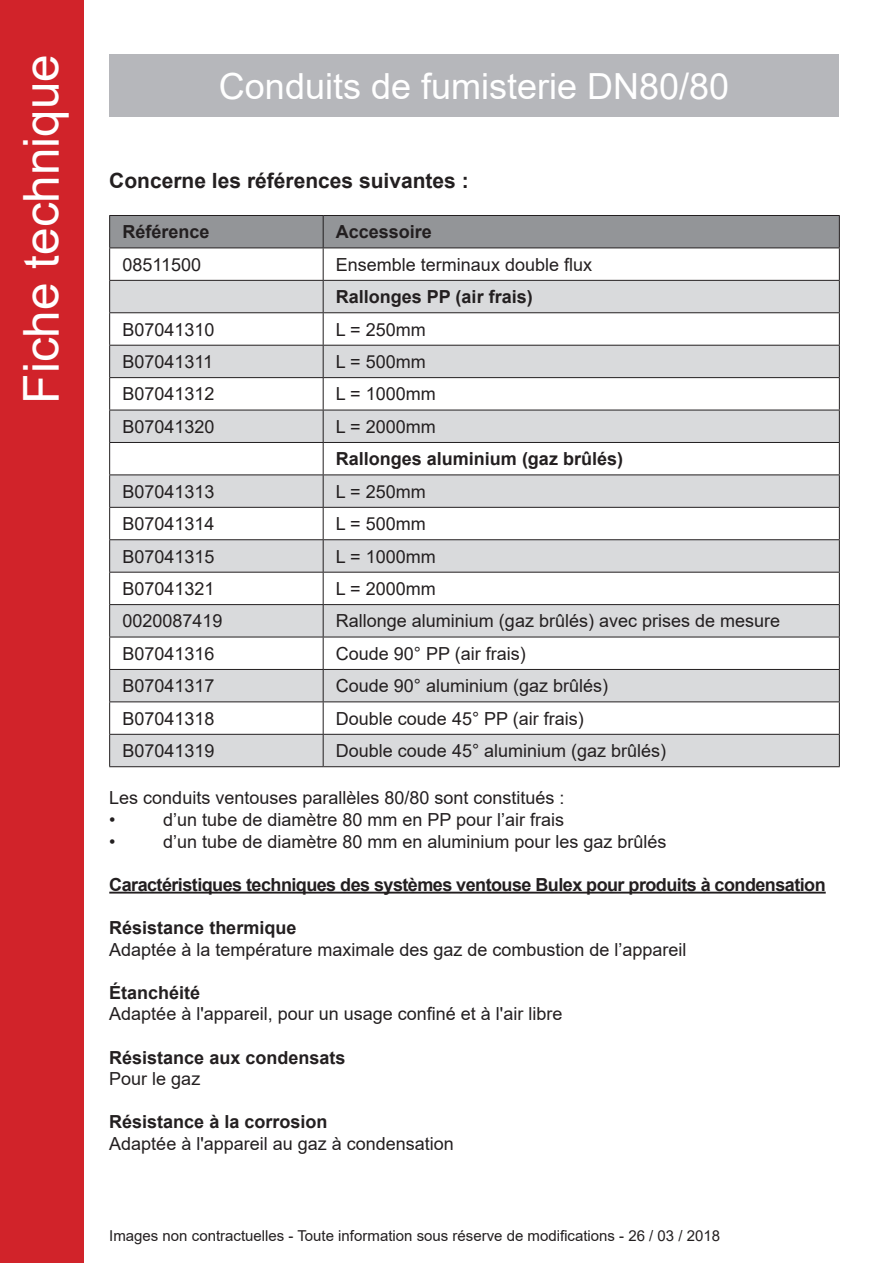
<style>
.page{position:relative;width:893px;height:1263px;background:#fff}
.page>*{position:absolute;margin:0;border:0;box-sizing:border-box;transform-origin:0 0}
.t1{font:49.5px "Arial";color:#fff}
.t2{font:36px "Arial";color:#fff}
.t3{font:700 21px "Arial";color:#231f20}
.t4{font:18px "Arial";color:#231f20}
.t5{font:700 18px "Arial";color:#231f20}
.t6{font:700 18px "Arial";letter-spacing:-.03em;color:#231f20}
.t7{font:15px "Arial";color:#231f20}
</style>
<div class="page">
<div style="left:109px;top:54px;width:730px;height:63px;background:#b6b7bb"></div>
<div style="left:0;top:0;width:84px;height:1263px;background:#d1232a"></div>
<hr style="left:109px;top:892px;width:717px;height:1px;background:#231f20">
<div style="left:110px;top:216px;width:729px;height:32px;background:#939598"></div>
<svg style="left:110px;top:281px;width:729px;height:485px;fill:#d9dadc"></svg>
<hr style="left:109px;top:215px;width:214px;height:1px;background:#231f20">
<hr style="left:109px;top:216px;width:1px;height:32px;background:#231f20">
<hr style="left:323px;top:215px;width:517px;height:1px;background:#231f20">
<hr style="left:323px;top:216px;width:1px;height:32px;background:#231f20">
<hr style="left:839px;top:216px;width:1px;height:32px;background:#231f20">
<hr style="left:109px;top:248px;width:214px;height:1px;background:#231f20">
<hr style="left:109px;top:248px;width:1px;height:32px;background:#231f20">
<hr style="left:323px;top:248px;width:517px;height:1px;background:#231f20">
<hr style="left:323px;top:248px;width:1px;height:32px;background:#231f20">
<hr style="left:839px;top:248px;width:1px;height:32px;background:#231f20">
<hr style="left:109px;top:280px;width:214px;height:1px;background:#231f20">
<hr style="left:109px;top:281px;width:1px;height:31px;background:#231f20">
<hr style="left:323px;top:280px;width:517px;height:1px;background:#231f20">
<hr style="left:323px;top:281px;width:1px;height:31px;background:#231f20">
<hr style="left:839px;top:281px;width:1px;height:31px;background:#231f20">
<hr style="left:109px;top:312px;width:214px;height:1px;background:#231f20">
<hr style="left:109px;top:313px;width:1px;height:32px;background:#231f20">
<hr style="left:323px;top:312px;width:517px;height:1px;background:#231f20">
<hr style="left:323px;top:313px;width:1px;height:32px;background:#231f20">
<hr style="left:839px;top:313px;width:1px;height:32px;background:#231f20">
<hr style="left:109px;top:345px;width:214px;height:1px;background:#231f20">
<hr style="left:109px;top:346px;width:1px;height:31px;background:#231f20">
<hr style="left:323px;top:345px;width:517px;height:1px;background:#231f20">
<hr style="left:323px;top:346px;width:1px;height:31px;background:#231f20">
<hr style="left:839px;top:346px;width:1px;height:31px;background:#231f20">
<hr style="left:109px;top:377px;width:214px;height:1px;background:#231f20">
<hr style="left:109px;top:378px;width:1px;height:32px;background:#231f20">
<hr style="left:323px;top:377px;width:517px;height:1px;background:#231f20">
<hr style="left:323px;top:378px;width:1px;height:32px;background:#231f20">
<hr style="left:839px;top:378px;width:1px;height:32px;background:#231f20">
<hr style="left:109px;top:410px;width:214px;height:1px;background:#231f20">
<hr style="left:109px;top:410px;width:1px;height:32px;background:#231f20">
<hr style="left:323px;top:410px;width:517px;height:1px;background:#231f20">
<hr style="left:323px;top:410px;width:1px;height:32px;background:#231f20">
<hr style="left:839px;top:410px;width:1px;height:32px;background:#231f20">
<hr style="left:109px;top:442px;width:214px;height:1px;background:#231f20">
<hr style="left:109px;top:443px;width:1px;height:31px;background:#231f20">
<hr style="left:323px;top:442px;width:517px;height:1px;background:#231f20">
<hr style="left:323px;top:443px;width:1px;height:31px;background:#231f20">
<hr style="left:839px;top:443px;width:1px;height:31px;background:#231f20">
<hr style="left:109px;top:474px;width:214px;height:1px;background:#231f20">
<hr style="left:109px;top:475px;width:1px;height:32px;background:#231f20">
<hr style="left:323px;top:474px;width:517px;height:1px;background:#231f20">
<hr style="left:323px;top:475px;width:1px;height:32px;background:#231f20">
<hr style="left:839px;top:475px;width:1px;height:32px;background:#231f20">
<hr style="left:109px;top:507px;width:214px;height:1px;background:#231f20">
<hr style="left:109px;top:508px;width:1px;height:31px;background:#231f20">
<hr style="left:323px;top:507px;width:517px;height:1px;background:#231f20">
<hr style="left:323px;top:508px;width:1px;height:31px;background:#231f20">
<hr style="left:839px;top:508px;width:1px;height:31px;background:#231f20">
<hr style="left:109px;top:539px;width:214px;height:1px;background:#231f20">
<hr style="left:109px;top:540px;width:1px;height:32px;background:#231f20">
<hr style="left:323px;top:539px;width:517px;height:1px;background:#231f20">
<hr style="left:323px;top:540px;width:1px;height:32px;background:#231f20">
<hr style="left:839px;top:540px;width:1px;height:32px;background:#231f20">
<hr style="left:109px;top:572px;width:214px;height:1px;background:#231f20">
<hr style="left:109px;top:572px;width:1px;height:32px;background:#231f20">
<hr style="left:323px;top:572px;width:517px;height:1px;background:#231f20">
<hr style="left:323px;top:572px;width:1px;height:32px;background:#231f20">
<hr style="left:839px;top:572px;width:1px;height:32px;background:#231f20">
<hr style="left:109px;top:604px;width:214px;height:1px;background:#231f20">
<hr style="left:109px;top:605px;width:1px;height:32px;background:#231f20">
<hr style="left:323px;top:604px;width:517px;height:1px;background:#231f20">
<hr style="left:323px;top:605px;width:1px;height:32px;background:#231f20">
<hr style="left:839px;top:605px;width:1px;height:32px;background:#231f20">
<hr style="left:109px;top:637px;width:214px;height:1px;background:#231f20">
<hr style="left:109px;top:637px;width:1px;height:32px;background:#231f20">
<hr style="left:323px;top:637px;width:517px;height:1px;background:#231f20">
<hr style="left:323px;top:637px;width:1px;height:32px;background:#231f20">
<hr style="left:839px;top:637px;width:1px;height:32px;background:#231f20">
<hr style="left:109px;top:669px;width:214px;height:1px;background:#231f20">
<hr style="left:109px;top:670px;width:1px;height:31px;background:#231f20">
<hr style="left:323px;top:669px;width:517px;height:1px;background:#231f20">
<hr style="left:323px;top:670px;width:1px;height:31px;background:#231f20">
<hr style="left:839px;top:670px;width:1px;height:31px;background:#231f20">
<hr style="left:109px;top:701px;width:214px;height:1px;background:#231f20">
<hr style="left:109px;top:702px;width:1px;height:32px;background:#231f20">
<hr style="left:323px;top:701px;width:517px;height:1px;background:#231f20">
<hr style="left:323px;top:702px;width:1px;height:32px;background:#231f20">
<hr style="left:839px;top:702px;width:1px;height:32px;background:#231f20">
<hr style="left:109px;top:734px;width:214px;height:1px;background:#231f20">
<hr style="left:109px;top:735px;width:1px;height:31px;background:#231f20">
<hr style="left:323px;top:734px;width:517px;height:1px;background:#231f20">
<hr style="left:323px;top:735px;width:1px;height:31px;background:#231f20">
<hr style="left:839px;top:735px;width:1px;height:31px;background:#231f20">
<hr style="left:109px;top:766px;width:214px;height:1px;background:#231f20">
<hr style="left:323px;top:766px;width:517px;height:1px;background:#231f20">
<h1 class="t1" style="left:7px;top:403px;width:351px;rotate:-90deg">Fiche technique</h1>
<p class="t2" style="left:219px;top:61px;width:512px">Conduits de fumisterie DN80/80</p>
<p class="t3" style="left:109px;top:165px;width:361px">Concerne les références suivantes :</p>
<p class="t5" style="left:122px;top:219px;width:89px">Référence</p>
<p class="t5" style="left:336px;top:219px;width:98px">Accessoire</p>
<p class="t4" style="left:122px;top:252px;width:80px">08511500</p>
<p class="t4" style="left:336px;top:252px;width:258px">Ensemble terminaux double flux</p>
<p class="t5" style="left:336px;top:284px;width:198px">Rallonges PP (air frais)</p>
<p class="t4" style="left:122px;top:317px;width:94px">B07041310</p>
<p class="t4" style="left:336px;top:317px;width:91px">L = 250mm</p>
<p class="t4" style="left:122px;top:349px;width:92px">B07041311</p>
<p class="t4" style="left:336px;top:349px;width:91px">L = 500mm</p>
<p class="t4" style="left:122px;top:382px;width:94px">B07041312</p>
<p class="t4" style="left:336px;top:382px;width:101px">L = 1000mm</p>
<p class="t4" style="left:122px;top:414px;width:94px">B07041320</p>
<p class="t4" style="left:336px;top:414px;width:101px">L = 2000mm</p>
<p class="t5" style="left:336px;top:446px;width:289px">Rallonges aluminium (gaz brûlés)</p>
<p class="t4" style="left:122px;top:479px;width:94px">B07041313</p>
<p class="t4" style="left:336px;top:479px;width:91px">L = 250mm</p>
<p class="t4" style="left:122px;top:511px;width:94px">B07041314</p>
<p class="t4" style="left:336px;top:511px;width:91px">L = 500mm</p>
<p class="t4" style="left:122px;top:544px;width:94px">B07041315</p>
<p class="t4" style="left:336px;top:544px;width:101px">L = 1000mm</p>
<p class="t4" style="left:122px;top:576px;width:94px">B07041321</p>
<p class="t4" style="left:336px;top:576px;width:101px">L = 2000mm</p>
<p class="t4" style="left:122px;top:609px;width:102px">0020087419</p>
<p class="t4" style="left:336px;top:609px;width:446px">Rallonge aluminium (gaz brûlés) avec prises de mesure</p>
<p class="t4" style="left:122px;top:641px;width:94px">B07041316</p>
<p class="t4" style="left:336px;top:641px;width:191px">Coude 90° PP (air frais)</p>
<p class="t4" style="left:122px;top:673px;width:94px">B07041317</p>
<p class="t4" style="left:336px;top:673px;width:274px">Coude 90° aluminium (gaz brûlés)</p>
<p class="t4" style="left:122px;top:706px;width:94px">B07041318</p>
<p class="t4" style="left:336px;top:706px;width:249px">Double coude 45° PP (air frais)</p>
<p class="t4" style="left:122px;top:738px;width:94px">B07041319</p>
<p class="t4" style="left:336px;top:738px;width:332px">Double coude 45° aluminium (gaz brûlés)</p>
<p class="t4" style="left:109px;top:785px;width:457px">Les conduits ventouses parallèles 80/80 sont constitués :</p>
<p class="t4" style="left:109px;top:807px;width:8px">•</p>
<p class="t4" style="left:163px;top:807px;width:402px">d’un tube de diamètre 80 mm en PP pour l’air frais</p>
<p class="t4" style="left:109px;top:829px;width:8px">•</p>
<p class="t4" style="left:163px;top:829px;width:505px">d’un tube de diamètre 80 mm en aluminium pour les gaz brûlés</p>
<p class="t6" style="left:109px;top:872px;width:718px">Caractéristiques techniques des systèmes ventouse Bulex pour produits à condensation</p>
<p class="t5" style="left:109px;top:915px;width:189px">Résistance thermique</p>
<p class="t4" style="left:109px;top:937px;width:579px">Adaptée à la température maximale des gaz de combustion de l’appareil</p>
<p class="t5" style="left:109px;top:980px;width:93px">Étanchéité</p>
<p class="t4" style="left:109px;top:1001px;width:455px">Adaptée à l'appareil, pour un usage confiné et à l'air libre</p>
<p class="t5" style="left:109px;top:1044px;width:238px">Résistance aux condensats</p>
<p class="t4" style="left:109px;top:1066px;width:93px">Pour le gaz</p>
<p class="t5" style="left:109px;top:1109px;width:220px">Résistance à la corrosion</p>
<p class="t4" style="left:109px;top:1131px;width:346px">Adaptée à l'appareil au gaz à condensation</p>
<p class="t7" style="left:109px;top:1226px;width:612px">Images non contractuelles - Toute information sous réserve de modifications - 26 / 03 / 2018</p>
</div>
